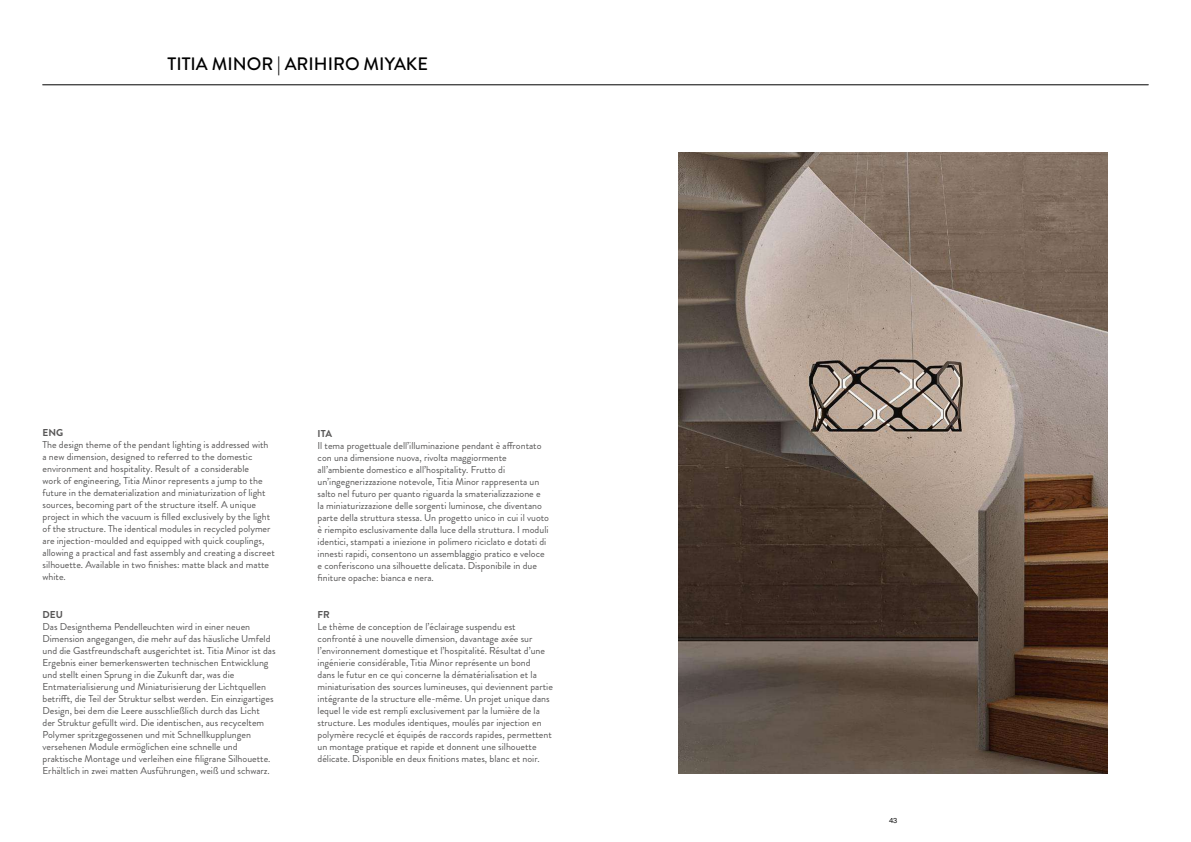
<style>
.page{position:relative;width:1191px;height:842px;background:#fff}
.page>*{position:absolute;margin:0;border:0;box-sizing:border-box;transform-origin:0 0}
.t1{font:500 18px "Brandon Grotesque";color:#000}
.t2{font:10px/12px "Brandon Grotesque";color:#575656}
.t3{font:700 10px "Brandon Grotesque";color:#575656}
.t4{font:7px "Helvetica Now Display";color:#000}
</style>
<div class="page">
<hr style="left:43px;top:85px;width:1105px;height:1px;background:#000">
<img style="left:678px;top:152px;width:429px;height:622px">
<h1 class="t1" style="left:167px;top:51px;width:262px">TITIA MINOR | ARIHIRO MIYAKE</h1>
<p class="t3" style="left:43px;top:426px;width:22px">ENG</p>
<p class="t2" style="left:43px;top:439px;width:234px">The design theme of the pendant lighting is addressed with a new dimension, designed to referred to the domestic environment and hospitality. Result of a considerable<br>work of engineering, Titia Minor represents a jump to the future in the dematerialization and miniaturization of light sources, becoming part of the structure itself. A unique project in which the vacuum is filled exclusively by the light of the structure. The identical modules in recycled polymer are injection-moulded and equipped with quick couplings, allowing a practical and fast assembly and creating a discreet silhouette. Available in two finishes: matte black and matte white.</p>
<p class="t3" style="left:43px;top:607px;width:22px">DEU</p>
<p class="t2" style="left:43px;top:621px;width:235px">Das Designthema Pendelleuchten wird in einer neuen Dimension angegangen, die mehr auf das häusliche Umfeld und die Gastfreundschaft ausgerichtet ist. Titia Minor ist das Ergebnis einer bemerkenswerten technischen Entwicklung und stellt einen Sprung in die Zukunft dar, was die Entmaterialisierung und Miniaturisierung der Lichtquellen betrifft, die Teil der Struktur selbst werden. Ein einzigartiges Design, bei dem die Leere ausschließlich durch das Licht<br>der Struktur gefüllt wird. Die identischen, aus recyceltem Polymer spritzgegossenen und mit Schnellkupplungen versehenen Module ermöglichen eine schnelle und praktische Montage und verleihen eine filigrane Silhouette.<br>Erhältlich in zwei matten Ausführungen, weiß und schwarz.</p>
<p class="t3" style="left:317px;top:427px;width:16px">ITA</p>
<p class="t2" style="left:317px;top:440px;width:233px">Il tema progettuale dell’illuminazione pendant è affrontato con una dimensione nuova, rivolta maggiormente all’ambiente domestico e all’hospitality. Frutto di un’ingegnerizzazione notevole, Titia Minor rappresenta un salto nel futuro per quanto riguarda la smaterializzazione e la miniaturizzazione delle sorgenti luminose, che diventano parte della struttura stessa. Un progetto unico in cui il vuoto è riempito esclusivamente dalla luce della struttura. I moduli identici, stampati a iniezione in polimero riciclato e dotati di innesti rapidi, consentono un assemblaggio pratico e veloce e conferiscono una silhouette delicata. Disponibile in due finiture opache: bianca e nera.</p>
<p class="t3" style="left:317px;top:607px;width:14px">FR</p>
<p class="t2" style="left:317px;top:621px;width:237px">Le thème de conception de l’éclairage suspendu est confronté à une nouvelle dimension, davantage axée sur l’environnement domestique et l’hospitalité. Résultat d’une ingénierie considérable, Titia Minor représente un bond<br>dans le futur en ce qui concerne la dématérialisation et la miniaturisation des sources lumineuses, qui deviennent partie intégrante de la structure elle-même. Un projet unique dans lequel le vide est rempli exclusivement par la lumière de la structure. Les modules identiques, moulés par injection en polymère recyclé et équipés de raccords rapides, permettent un montage pratique et rapide et donnent une silhouette délicate. Disponible en deux finitions mates, blanc et noir.</p>
<p class="t4" style="left:889px;top:815px;width:9px">43</p>
</div>
